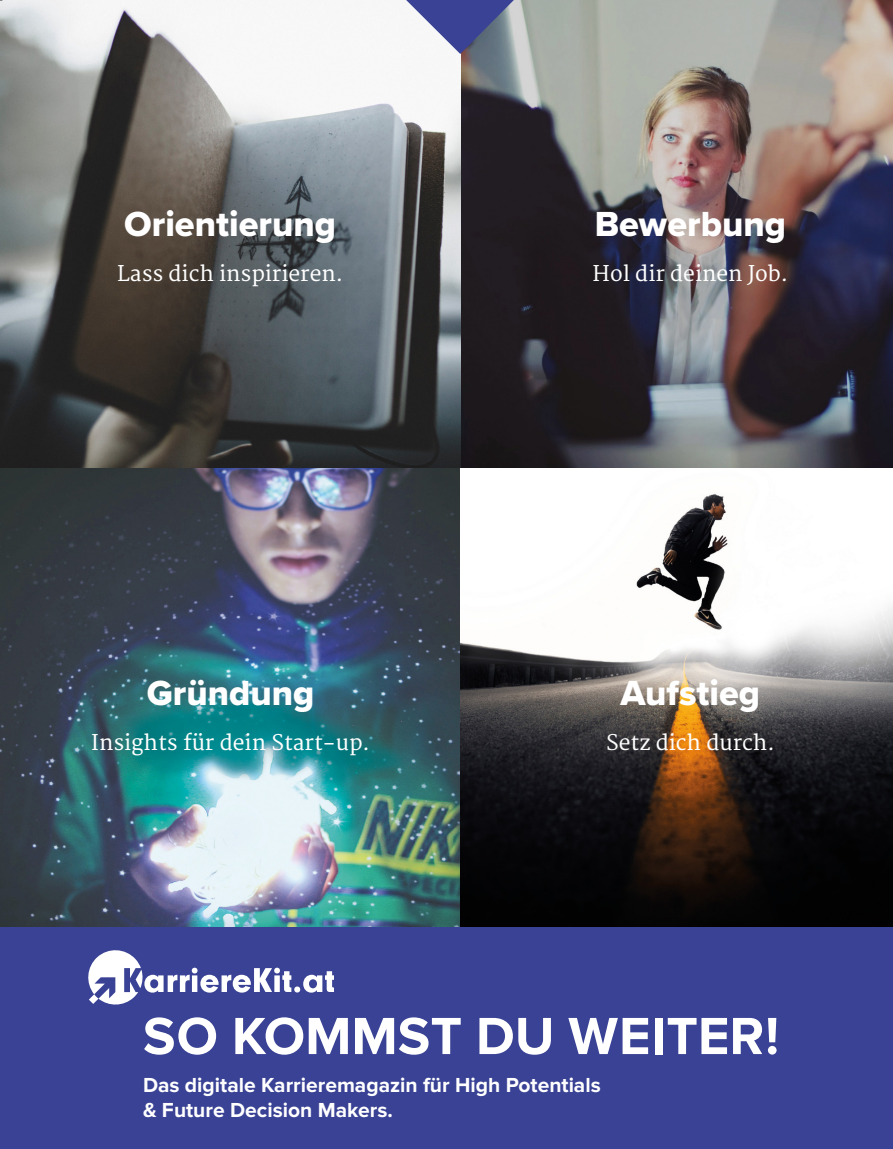
<style>
.page{position:relative;width:893px;height:1149px;background:#fff}
.page>*{position:absolute;margin:0;border:0;box-sizing:border-box;transform-origin:0 0}
.t1{font:700 54.15px "Proxima Nova";color:#fff}
.t2{font:36.15px "Proxima Nova Extrabld";color:#fff}
.t3{font:21px "Merriweather";color:#fff}
.t4{font:700 21px "Proxima Nova";color:#fff}
</style>
<div class="page">
<img style="left:0;top:0;width:893px;height:927px">
<svg style="left:406px;top:0;width:108px;height:54px"></svg>
<div style="left:0;top:927px;width:893px;height:221px;background:#394294"></div>
<svg style="left:88px;top:950px;width:246px;height:55px"></svg>
<h2 class="t2" style="left:124px;top:197px;width:213px">Orientierung</h2>
<p class="t3" style="left:117px;top:261px;width:227px">Lass dich inspirieren.</p>
<h2 class="t2" style="left:147px;top:666px;width:169px">Gründung</h2>
<p class="t3" style="left:91px;top:730px;width:280px">Insights für dein Start-up.</p>
<h2 class="t2" style="left:595px;top:197px;width:193px">Bewerbung</h2>
<p class="t3" style="left:593px;top:261px;width:197px">Hol dir deinen Job.</p>
<h2 class="t2" style="left:620px;top:666px;width:141px">Aufstieg</h2>
<p class="t3" style="left:606px;top:730px;width:170px">Setz dich durch.</p>
<h1 class="t1" style="left:143px;top:1004px;width:638px">SO KOMMST DU WEITER!</h1>
<p class="t4" style="left:143px;top:1072px;width:459px">Das digitale Karrieremagazin für High Potentials</p>
<p class="t4" style="left:143px;top:1097px;width:251px">&amp; Future Decision Makers.</p>
</div>
